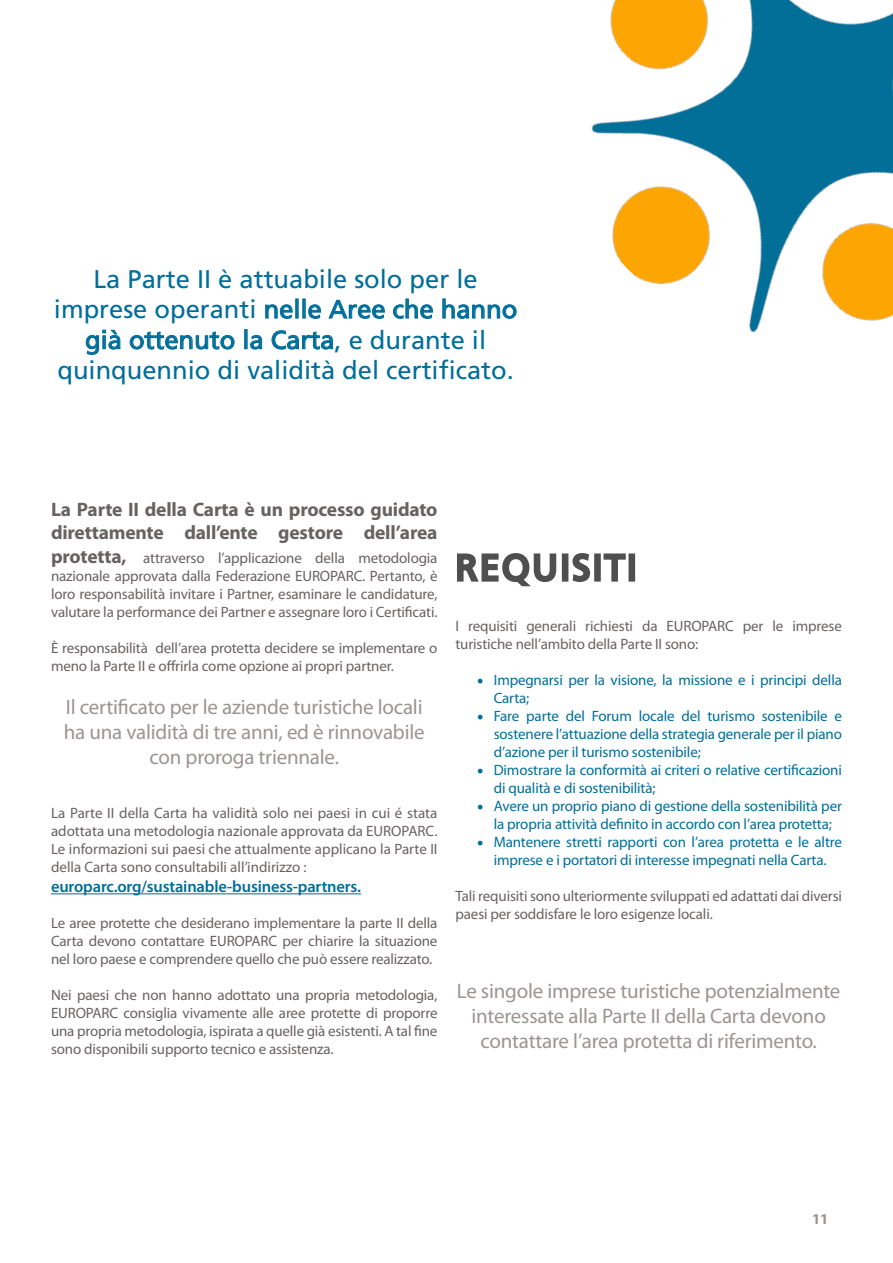
<style>
.page{position:relative;width:893px;height:1263px;background:#fff}
.page>*{position:absolute;margin:0;border:0;box-sizing:border-box;transform-origin:0 0}
.t1{font:36px "Frutiger LT Std";color:#504f4f}
.t2{font:25.5px/30.6px "Frutiger LT Std";color:#006e9a;text-align:center}
.t3{font:21px/25.2px "Myriad Pro";letter-spacing:-.01em;color:#9b9594;text-align:center}
.t4{font:700 19.5px/23.4px "Myriad Pro";letter-spacing:-.01em;color:#676362}
.t5{font:600 16.5px "Myriad Pro";letter-spacing:-.01em;color:#006e9a}
.t6{font:15px/18px "Myriad Pro";letter-spacing:-.01em;color:#676362;text-align:justify}
.t7{font:15px/18px "Myriad Pro";letter-spacing:-.01em;color:#006e9a}
.t8{font:700 15px "Myriad Pro";color:#989391}
.s1{font-weight:700;font-size:19.5px}
.s2{font-family:"Minion Pro";font-size:18px}
</style>
<div class="page">
<img style="left:591px;top:0;width:302px;height:333px">
<svg style="left:457px;top:553px;width:100px;height:34px"></svg>
<div style="left:562px;top:553px;width:6px;height:29px;border:3px solid #504f4f"></div>
<svg style="left:572px;top:553px;width:19px;height:29px"></svg>
<div style="left:594px;top:553px;width:7px;height:29px;border:3px solid #504f4f"></div>
<svg style="left:603px;top:553px;width:23px;height:29px"></svg>
<div style="left:628px;top:553px;width:7px;height:29px;border:3px solid #504f4f"></div>
<svg style="left:265px;top:304px;width:28px;height:15px"></svg>
<svg style="left:308px;top:304px;width:13px;height:15px"></svg>
<svg style="left:328px;top:300px;width:57px;height:19px"></svg>
<svg style="left:393px;top:298px;width:40px;height:21px"></svg>
<svg style="left:442px;top:298px;width:75px;height:21px"></svg>
<svg style="left:85px;top:329px;width:36px;height:26px"></svg>
<svg style="left:129px;top:331px;width:106px;height:19px"></svg>
<div style="left:244px;top:329px;width:3px;height:20px;border:1px solid #006e9a"></div>
<svg style="left:250px;top:335px;width:12px;height:15px"></svg>
<svg style="left:271px;top:330px;width:62px;height:20px"></svg>
<hr style="left:51px;top:893px;width:310px;height:1px;background:#006e9a">
<h2 class="t2" style="left:54px;top:263px;width:465px">La Parte II è attuabile solo per le imprese operanti nelle Aree che hanno già ottenuto la Carta, e durante il quinquennio di validità del certificato.</h2>
<h3 class="t4" style="left:51px;top:497px;width:388px">La Parte II della Carta è un processo guidato direttamente dall’ente gestore dell’area</h3>
<p class="t6" style="left:51px;top:548px;width:388px"><span class="s1">protetta,</span> attraverso l’applicazione della metodologia nazionale approvata dalla Federazione EUROPARC. Pertanto, è loro responsabilità invitare i Partner, esaminare le candidature, valutare la performance dei Partner e assegnare loro i Certificati.</p>
<p class="t6" style="left:51px;top:638px;width:388px">È responsabilità dell’area protetta decidere se implementare o meno la Parte II e offrirla come opzione ai propri partner.</p>
<h3 class="t3" style="left:64px;top:694px;width:362px">Il certificato per le aziende turistiche locali ha una validità di tre anni, ed è rinnovabile con proroga triennale.</h3>
<p class="t6" style="left:51px;top:804px;width:388px">La Parte II della Carta ha validità solo nei paesi in cui é stata adottata una metodologia nazionale approvata da EUROPARC.<br>Le informazioni sui paesi che attualmente applicano la Parte II della Carta sono consultabili all’indirizzo :</p>
<p class="t5" style="left:51px;top:876px;width:312px">europarc.org/sustainable-business-partners.</p>
<p class="t6" style="left:51px;top:914px;width:388px">Le aree protette che desiderano implementare la parte II della Carta devono contattare EUROPARC per chiarire la situazione nel loro paese e comprendere quello che può essere realizzato.</p>
<p class="t6" style="left:51px;top:986px;width:388px">Nei paesi che non hanno adottato una propria metodologia, EUROPARC consiglia vivamente alle aree protette di proporre una propria metodologia, ispirata a quelle già esistenti. A tal fine sono disponibili supporto tecnico e assistenza.</p>
<h1 class="t1" style="left:455px;top:546px;width:44px">Requisiti</h1>
<p class="t6" style="left:455px;top:616px;width:388px">I requisiti generali richiesti da EUROPARC per le imprese turistiche nell’ambito della Parte II sono:</p>
<p class="t7" style="left:494px;top:670px;width:350px;text-indent:-17px"><span class="s2">•</span> Impegnarsi per la visione, la missione e i principi della<br>Carta;</p>
<p class="t7" style="left:494px;top:706px;width:350px;text-align:justify;text-indent:-17px"><span class="s2">•</span> Fare parte del Forum locale del turismo sostenibile e sostenere l’attuazione della strategia generale per il piano d’azione per il turismo sostenibile;</p>
<p class="t7" style="left:494px;top:760px;width:350px;text-indent:-17px"><span class="s2">•</span> Dimostrare la conformità ai criteri o relative certificazioni di qualità e di sostenibilità;</p>
<p class="t7" style="left:477px;top:796px;width:367px;text-align:center"><span class="s2">•</span> Avere un proprio piano di gestione della sostenibilità per la propria attività definito in accordo con l’area protetta;</p>
<p class="t7" style="left:477px;top:832px;width:367px;text-align:center"><span class="s2">•</span> Mantenere stretti rapporti con l’area protetta e le altre imprese e i portatori di interesse impegnati nella Carta.</p>
<p class="t6" style="left:455px;top:886px;width:388px">Tali requisiti sono ulteriormente sviluppati ed adattati dai diversi paesi per soddisfare le loro esigenze locali.</p>
<h3 class="t3" style="left:457px;top:978px;width:385px">Le singole imprese turistiche potenzialmente interessate alla Parte II della Carta devono contattare l’area protetta di riferimento.</h3>
<p class="t8" style="left:812px;top:1209px;width:18px">11</p>
</div>
